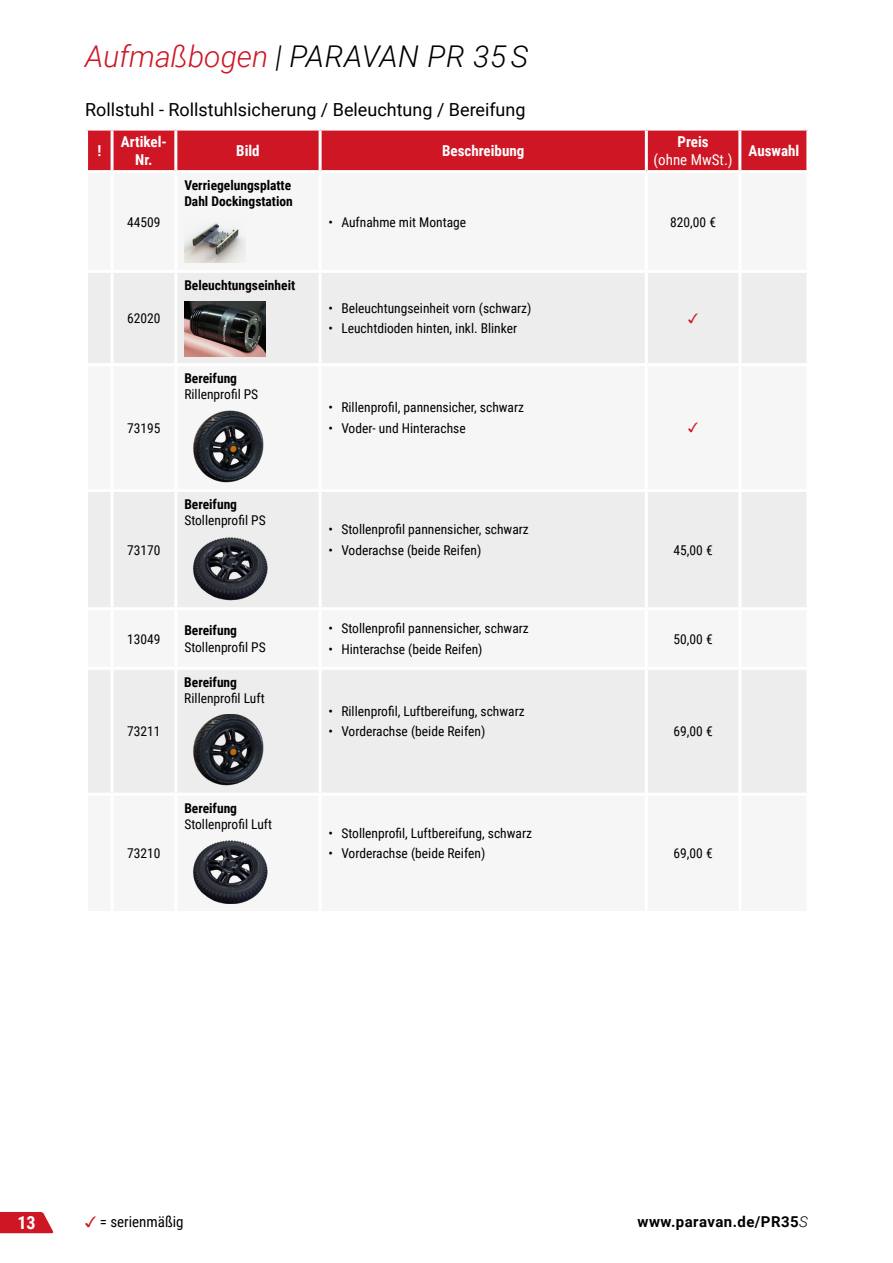
<style>
.page{position:relative;width:893px;height:1263px;background:#fff}
.page>*{position:absolute;margin:0;border:0;box-sizing:border-box;transform-origin:0 0}
.t1{font:italic 300 30px "Roboto";color:#000}
.t2{font:18px "Roboto";color:#000}
.t3{font:700 18px "Roboto Condensed";color:#fff}
.t4{font:700 15px/18px "Roboto Condensed";color:#fff;text-align:center}
.t5{font:700 15px "Roboto";letter-spacing:.03em;color:#000}
.t6{font:15px "Roboto Condensed";color:#000}
.t7{font:15px "Roboto Condensed";color:#fff}
.t8{font:13.5px "Roboto Condensed";color:#000}
.t9{font:700 13.5px/16.2px "Roboto Condensed";color:#000}
.t10{font:13.5px "Arial Unicode MS";color:#ce1625}
.s1{color:#ce1625}
.s2{font-family:"Arial Unicode MS";color:#ce1625}
.s3{font-weight:300;font-style:italic}
</style>
<div class="page">
<svg style="left:0;top:1212px;width:54px;height:21px"></svg>
<div style="left:88px;top:131px;width:718px;height:39px;background:#ce1625"></div>
<svg style="left:88px;top:273px;width:718px;height:520px;fill:#ededed"></svg>
<hr style="left:111px;top:131px;width:3px;height:39px;background:#fff">
<hr style="left:174px;top:131px;width:3px;height:39px;background:#fff">
<hr style="left:319px;top:131px;width:3px;height:39px;background:#fff">
<hr style="left:645px;top:131px;width:3px;height:39px;background:#fff">
<hr style="left:738px;top:131px;width:3px;height:39px;background:#fff">
<hr style="left:111px;top:273px;width:3px;height:90px;background:#fff">
<hr style="left:174px;top:273px;width:3px;height:90px;background:#fff">
<hr style="left:319px;top:273px;width:3px;height:90px;background:#fff">
<hr style="left:645px;top:273px;width:3px;height:90px;background:#fff">
<hr style="left:738px;top:273px;width:3px;height:90px;background:#fff">
<hr style="left:85px;top:363px;width:27px;height:3px;background:#fff">
<hr style="left:112px;top:363px;width:64px;height:3px;background:#fff">
<hr style="left:111px;top:366px;width:3px;height:123px;background:#fff">
<hr style="left:176px;top:363px;width:144px;height:3px;background:#fff">
<hr style="left:174px;top:366px;width:3px;height:123px;background:#fff">
<hr style="left:320px;top:363px;width:326px;height:3px;background:#fff">
<hr style="left:319px;top:366px;width:3px;height:123px;background:#fff">
<hr style="left:646px;top:363px;width:94px;height:3px;background:#fff">
<hr style="left:645px;top:366px;width:3px;height:123px;background:#fff">
<hr style="left:740px;top:363px;width:69px;height:3px;background:#fff">
<hr style="left:738px;top:366px;width:3px;height:123px;background:#fff">
<hr style="left:85px;top:489px;width:27px;height:3px;background:#fff">
<hr style="left:112px;top:489px;width:64px;height:3px;background:#fff">
<hr style="left:111px;top:492px;width:3px;height:115px;background:#fff">
<hr style="left:176px;top:489px;width:144px;height:3px;background:#fff">
<hr style="left:174px;top:492px;width:3px;height:115px;background:#fff">
<hr style="left:320px;top:489px;width:326px;height:3px;background:#fff">
<hr style="left:319px;top:492px;width:3px;height:115px;background:#fff">
<hr style="left:646px;top:489px;width:94px;height:3px;background:#fff">
<hr style="left:645px;top:492px;width:3px;height:115px;background:#fff">
<hr style="left:740px;top:489px;width:69px;height:3px;background:#fff">
<hr style="left:738px;top:492px;width:3px;height:115px;background:#fff">
<hr style="left:85px;top:607px;width:27px;height:3px;background:#fff">
<hr style="left:112px;top:607px;width:64px;height:3px;background:#fff">
<hr style="left:111px;top:610px;width:3px;height:57px;background:#fff">
<hr style="left:176px;top:607px;width:144px;height:3px;background:#fff">
<hr style="left:174px;top:610px;width:3px;height:57px;background:#fff">
<hr style="left:320px;top:607px;width:326px;height:3px;background:#fff">
<hr style="left:319px;top:610px;width:3px;height:57px;background:#fff">
<hr style="left:646px;top:607px;width:94px;height:3px;background:#fff">
<hr style="left:645px;top:610px;width:3px;height:57px;background:#fff">
<hr style="left:740px;top:607px;width:69px;height:3px;background:#fff">
<hr style="left:738px;top:610px;width:3px;height:57px;background:#fff">
<hr style="left:85px;top:667px;width:27px;height:3px;background:#fff">
<hr style="left:112px;top:667px;width:64px;height:3px;background:#fff">
<hr style="left:111px;top:670px;width:3px;height:123px;background:#fff">
<hr style="left:176px;top:667px;width:144px;height:3px;background:#fff">
<hr style="left:174px;top:670px;width:3px;height:123px;background:#fff">
<hr style="left:320px;top:667px;width:326px;height:3px;background:#fff">
<hr style="left:319px;top:670px;width:3px;height:123px;background:#fff">
<hr style="left:646px;top:667px;width:94px;height:3px;background:#fff">
<hr style="left:645px;top:670px;width:3px;height:123px;background:#fff">
<hr style="left:740px;top:667px;width:69px;height:3px;background:#fff">
<hr style="left:738px;top:670px;width:3px;height:123px;background:#fff">
<img style="left:184px;top:220px;width:62px;height:43px">
<img style="left:185px;top:301px;width:81px;height:55px">
<img style="left:184px;top:411px;width:82px;height:71px">
<img style="left:184px;top:536px;width:86px;height:64px">
<img style="left:184px;top:714px;width:82px;height:72px">
<img style="left:192px;top:840px;width:77px;height:64px">
<h1 class="t1" style="left:85px;top:35px;width:445px"><span class="s1">Aufmaßbogen</span> | PARAVAN PR 35 S</h1>
<h2 class="t2" style="left:85px;top:97px;width:442px">Rollstuhl - Rollstuhlsicherung / Beleuchtung / Bereifung</h2>
<p class="t4" style="left:97px;top:141px;width:5px">!</p>
<p class="t4" style="left:121px;top:132px;width:48px">Artikel-<br>Nr.</p>
<p class="t4" style="left:236px;top:141px;width:25px">Bild</p>
<p class="t4" style="left:442px;top:141px;width:84px">Beschreibung</p>
<p class="t9" style="left:184px;top:177px;width:110px">Verriegelungsplatte<br>Dahl Dockingstation</p>
<p class="t4" style="left:677px;top:132px;width:33px">Preis</p>
<p class="t7" style="left:653px;top:149px;width:81px">(ohne MwSt.)</p>
<p class="t8" style="left:127px;top:212px;width:35px">44509</p>
<p class="t8" style="left:329px;top:212px;width:139px">• Aufnahme mit Montage</p>
<p class="t8" style="left:670px;top:212px;width:47px">820,00 €</p>
<p class="t4" style="left:748px;top:141px;width:52px">Auswahl</p>
<p class="t8" style="left:127px;top:309px;width:35px">62020</p>
<p class="t8" style="left:127px;top:418px;width:35px">73195</p>
<p class="t9" style="left:184px;top:277px;width:112px">Beleuchtungseinheit</p>
<p class="t9" style="left:184px;top:370px;width:54px">Bereifung</p>
<p class="t8" style="left:184px;top:385px;width:75px">Rillenprofil PS</p>
<p class="t8" style="left:329px;top:298px;width:204px">• Beleuchtungseinheit vorn (schwarz)</p>
<p class="t8" style="left:329px;top:319px;width:190px">• Leuchtdioden hinten, inkl. Blinker</p>
<p class="t10" style="left:688px;top:308px;width:12px">✓</p>
<p class="t8" style="left:329px;top:398px;width:197px">• Rillenprofil, pannensicher, schwarz</p>
<p class="t8" style="left:329px;top:418px;width:139px">• Voder- und Hinterachse</p>
<p class="t10" style="left:688px;top:418px;width:12px">✓</p>
<p class="t8" style="left:127px;top:540px;width:35px">73170</p>
<p class="t9" style="left:184px;top:496px;width:54px">Bereifung</p>
<p class="t8" style="left:184px;top:511px;width:83px">Stollenprofil PS</p>
<p class="t8" style="left:127px;top:629px;width:35px">13049</p>
<p class="t8" style="left:127px;top:722px;width:35px">73211</p>
<p class="t9" style="left:184px;top:622px;width:54px">Bereifung</p>
<p class="t8" style="left:184px;top:637px;width:83px">Stollenprofil PS</p>
<p class="t9" style="left:184px;top:673px;width:54px">Bereifung</p>
<p class="t8" style="left:184px;top:689px;width:82px">Rillenprofil Luft</p>
<p class="t8" style="left:127px;top:844px;width:35px">73210</p>
<p class="t9" style="left:184px;top:799px;width:54px">Bereifung</p>
<p class="t8" style="left:184px;top:815px;width:89px">Stollenprofil Luft</p>
<p class="t8" style="left:329px;top:520px;width:202px">• Stollenprofil pannensicher, schwarz</p>
<p class="t8" style="left:329px;top:540px;width:154px">• Voderachse (beide Reifen)</p>
<p class="t8" style="left:674px;top:540px;width:41px">45,00 €</p>
<p class="t8" style="left:329px;top:619px;width:202px">• Stollenprofil pannensicher, schwarz</p>
<p class="t8" style="left:329px;top:640px;width:155px">• Hinterachse (beide Reifen)</p>
<p class="t8" style="left:674px;top:629px;width:41px">50,00 €</p>
<p class="t8" style="left:329px;top:701px;width:198px">• Rillenprofil, Luftbereifung, schwarz</p>
<p class="t8" style="left:329px;top:722px;width:158px">• Vorderachse (beide Reifen)</p>
<p class="t8" style="left:674px;top:722px;width:41px">69,00 €</p>
<p class="t8" style="left:329px;top:823px;width:205px">• Stollenprofil, Luftbereifung, schwarz</p>
<p class="t8" style="left:329px;top:844px;width:158px">• Vorderachse (beide Reifen)</p>
<p class="t8" style="left:674px;top:844px;width:41px">69,00 €</p>
<p class="t6" style="left:85px;top:1211px;width:100px"><span class="s2">✓</span> = serienmäßig</p>
<h2 class="t3" style="left:18px;top:1210px;width:20px">13</h2>
<p class="t5" style="left:638px;top:1211px;width:172px">www.paravan.de/PR35<span class="s3">S</span></p>
</div>
